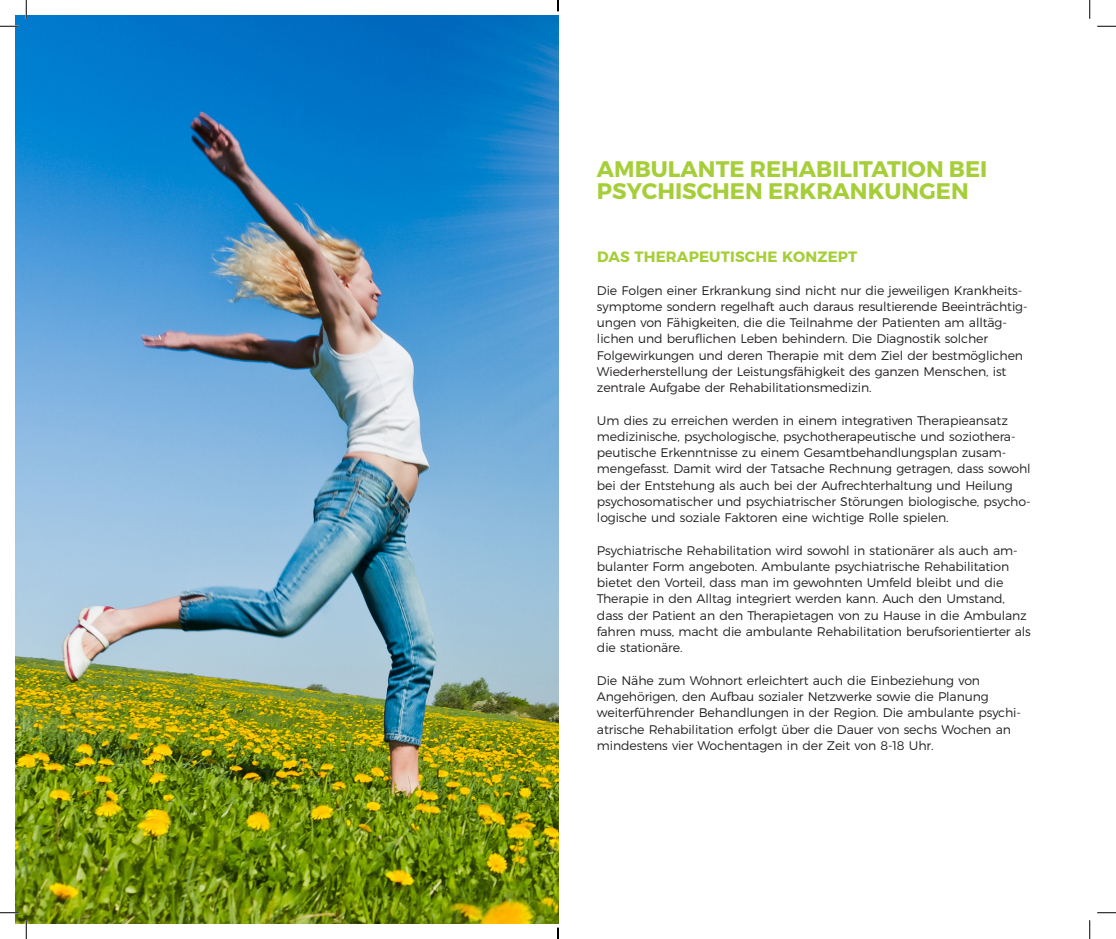
<style>
.page{position:relative;width:1116px;height:939px;background:#fff}
.page>*{position:absolute;margin:0;border:0;box-sizing:border-box;transform-origin:0 0}
.t1{font:700 22.5px "Montserrat";color:#a6ce39}
.t2{font:700 15px "Montserrat";letter-spacing:.01em;color:#a6ce39}
.t3{font:300 12.5px/16.2px "Montserrat";letter-spacing:-.01em;color:#231f20}
</style>
<div class="page">
<img style="left:16px;top:16px;width:542px;height:907px">
<svg style="left:0;top:25px;width:19px;height:2px"></svg>
<svg style="left:1097px;top:25px;width:18px;height:2px"></svg>
<svg style="left:0;top:911px;width:19px;height:2px"></svg>
<svg style="left:1097px;top:912px;width:18px;height:1px"></svg>
<svg style="left:25px;top:0;width:2px;height:19px"></svg>
<svg style="left:25px;top:920px;width:2px;height:18px"></svg>
<svg style="left:1089px;top:0;width:1px;height:19px"></svg>
<svg style="left:1089px;top:920px;width:1px;height:18px"></svg>
<svg style="left:557px;top:0;width:2px;height:11px"></svg>
<svg style="left:557px;top:927px;width:2px;height:11px"></svg>
<p class="t1" style="left:597px;top:155px;width:392px">AMBULANTE REHABILITATION BEI</p>
<p class="t1" style="left:597px;top:177px;width:373px">PSYCHISCHEN ERKRANKUNGEN</p>
<p class="t2" style="left:597px;top:247px;width:262px">DAS THERAPEUTISCHE KONZEPT</p>
<p class="t3" style="left:597px;top:282px;width:432px">Die Folgen einer Erkrankung sind nicht nur die jeweiligen Krankheits&shy;symptome sondern regelhaft auch daraus resultierende Beeinträchtig&shy;ungen von Fähigkeiten, die die Teilnahme der Patienten am alltäg&shy;lichen und beruflichen Leben behindern. Die Diagnostik solcher Folgewirkungen und deren Therapie mit dem Ziel der bestmöglichen Wiederherstellung der Leistungsfähigkeit des ganzen Menschen, ist zentrale Aufgabe der Rehabilitationsmedizin.</p>
<p class="t3" style="left:597px;top:412px;width:435px">Um dies zu erreichen werden in einem integrativen Therapieansatz medizinische, psychologische, psychotherapeutische und soziothera&shy;peutische Erkenntnisse zu einem Gesamtbehandlungsplan zusam&shy;mengefasst. Damit wird der Tatsache Rechnung getragen, dass sowohl bei der Entstehung als auch bei der Aufrechterhaltung und Heilung psychosomatischer und psychiatrischer Störungen biologische, psycho&shy;logische und soziale Faktoren eine wichtige Rolle spielen.</p>
<p class="t3" style="left:597px;top:542px;width:435px">Psychiatrische Rehabilitation wird sowohl in stationärer als auch am&shy;bulanter Form angeboten. Ambulante psychiatrische Rehabilitation bietet den Vorteil, dass man im gewohnten Umfeld bleibt und die Therapie in den Alltag integriert werden kann. Auch den Umstand, dass der Patient an den Therapietagen von zu Hause in die Ambulanz fahren muss, macht die ambulante Rehabilitation berufsorientierter als die stationäre.</p>
<p class="t3" style="left:597px;top:672px;width:425px">Die Nähe zum Wohnort erleichtert auch die Einbeziehung von Angehörigen, den Aufbau sozialer Netzwerke sowie die Planung weiterführender Behandlungen in der Region. Die ambulante psychi&shy;atrische Rehabilitation erfolgt über die Dauer von sechs Wochen an mindestens vier Wochentagen in der Zeit von 8-18 Uhr.</p>
</div>
